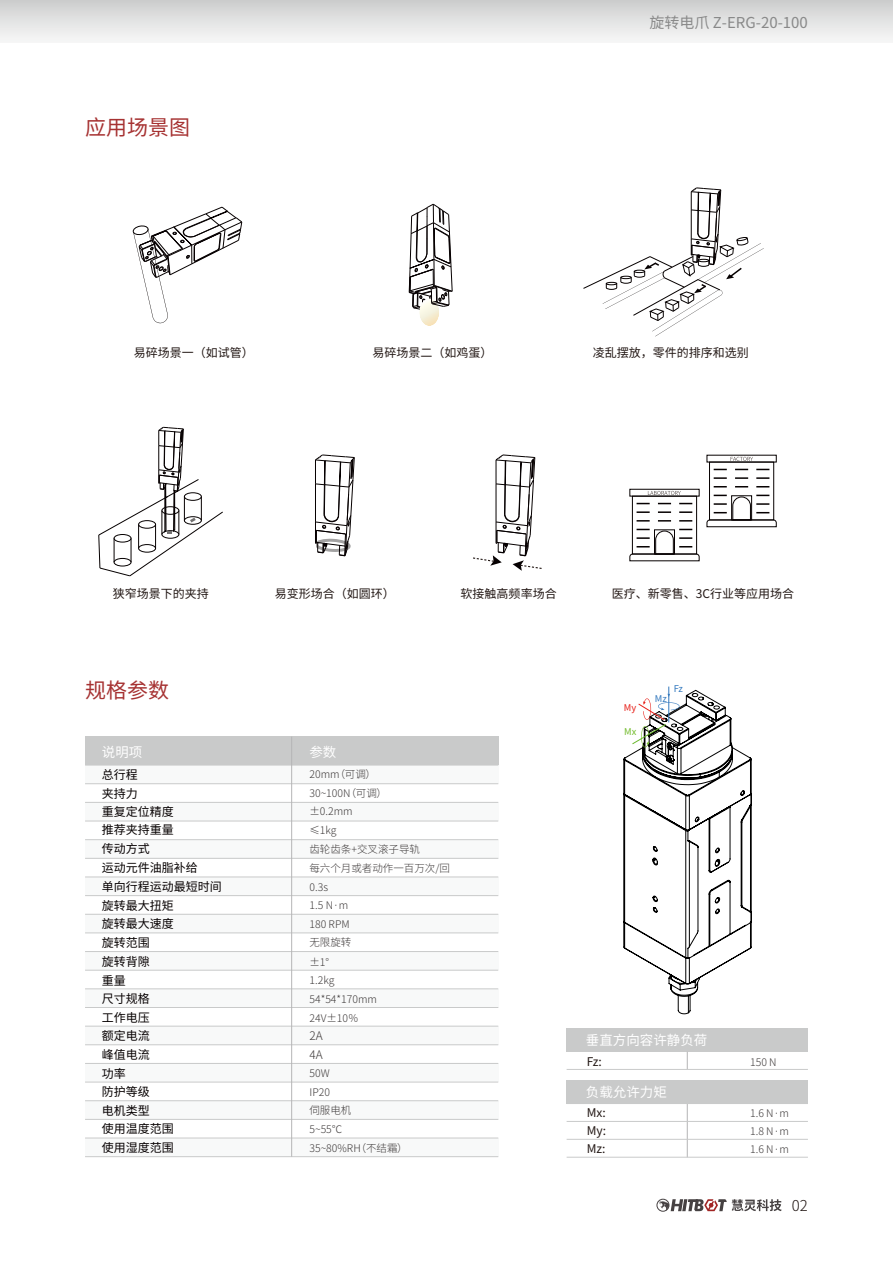
<style>
.page{position:relative;width:893px;height:1263px;background:#fff}
.page>*{position:absolute;margin:0;border:0;box-sizing:border-box;transform-origin:0 0}
.t1{font:21px "Source Han Sans CN";color:#a63232}
.t2{font:15px "Source Han Sans CN";color:#898989}
.t3{font:300 15px "Source Han Sans CN";color:#221714}
.t4{font:13.5px "Source Han Sans CN";color:#fff}
.t5{font:12px/18.5px "Source Han Sans CN";color:#060001}
.t6{font:12px/18px "Source Han Sans CN";color:#221714;text-align:justify}
.t7{font:300 11.85px/18.9px "Source Han Sans CN";color:#3d3939}
.t8{font:300 10.5px/18.6px "Source Han Sans CN";color:#3d3939}
.t9{font:9.3px "Source Han Sans CN";color:#3379be}
.t10{font:9.3px "Source Han Sans CN";color:#72bb2b}
.t11{font:9.3px "Source Han Sans CN";color:#e7211a}
</style>
<div class="page">
<svg style="left:133px;top:207px;width:109px;height:116px"></svg>
<svg style="left:409px;top:204px;width:44px;height:122px"></svg>
<svg style="left:697px;top:243px;width:64px;height:37px"></svg>
<div style="left:704px;top:248px;width:60px;height:34px;background:#fff"></div>
<svg style="left:583px;top:187px;width:165px;height:149px"></svg>
<svg style="left:98px;top:427px;width:125px;height:149px"></svg>
<svg style="left:315px;top:454px;width:40px;height:102px"></svg>
<svg style="left:473px;top:454px;width:69px;height:117px"></svg>
<div style="left:632px;top:496px;width:65px;height:58px;border:1px solid #060001"></div>
<svg style="left:637px;top:503px;width:13px;height:1px"></svg>
<svg style="left:637px;top:511px;width:13px;height:2px"></svg>
<svg style="left:637px;top:520px;width:13px;height:2px"></svg>
<svg style="left:679px;top:503px;width:13px;height:1px"></svg>
<svg style="left:679px;top:511px;width:13px;height:2px"></svg>
<svg style="left:679px;top:520px;width:13px;height:2px"></svg>
<svg style="left:658px;top:503px;width:13px;height:1px"></svg>
<svg style="left:658px;top:511px;width:13px;height:2px"></svg>
<svg style="left:658px;top:520px;width:13px;height:2px"></svg>
<svg style="left:629px;top:529px;width:70px;height:32px"></svg>
<svg style="left:648px;top:491px;width:33px;height:4px"></svg>
<div style="left:709px;top:462px;width:65px;height:58px;border:1px solid #060001"></div>
<svg style="left:714px;top:469px;width:13px;height:1px"></svg>
<svg style="left:714px;top:477px;width:13px;height:2px"></svg>
<svg style="left:714px;top:486px;width:13px;height:1px"></svg>
<svg style="left:756px;top:469px;width:13px;height:1px"></svg>
<svg style="left:756px;top:477px;width:13px;height:2px"></svg>
<svg style="left:756px;top:486px;width:13px;height:1px"></svg>
<svg style="left:735px;top:469px;width:13px;height:1px"></svg>
<svg style="left:735px;top:477px;width:13px;height:2px"></svg>
<svg style="left:735px;top:486px;width:13px;height:1px"></svg>
<svg style="left:707px;top:495px;width:70px;height:32px"></svg>
<svg style="left:731px;top:457px;width:22px;height:4px"></svg>
<div style="left:657px;top:1199px;width:12px;height:12px;border:1px solid #464142;border-radius:50%"></div>
<svg style="left:659px;top:1199px;width:123px;height:12px"></svg>
<div style="left:0;top:0;width:893px;height:43px;background:linear-gradient(to bottom,#cdcece,#f8f9f9)"></div>
<div style="left:567px;top:1028px;width:241px;height:24px;background:#c9caca"></div>
<hr style="left:687px;top:1103px;width:1px;height:54px;background:#b5b5b6">
<svg style="left:687px;top:1052px;width:1px;height:17px"></svg>
<div style="left:567px;top:1080px;width:241px;height:23px;background:#c9caca"></div>
<hr style="left:567px;top:1121px;width:241px;height:1px;background:#c9caca">
<hr style="left:567px;top:1103px;width:241px;height:1px;background:#c9caca">
<hr style="left:567px;top:1139px;width:241px;height:1px;background:#c9caca">
<hr style="left:567px;top:1157px;width:241px;height:1px;background:#c9caca">
<hr style="left:567px;top:1069px;width:241px;height:1px;background:#c9caca">
<div style="left:85px;top:765px;width:413px;height:19px;background:#f8f9f9"></div>
<div style="left:85px;top:802px;width:413px;height:19px;background:#f8f9f9"></div>
<div style="left:85px;top:840px;width:413px;height:18px;background:#f8f9f9"></div>
<div style="left:85px;top:877px;width:413px;height:19px;background:#f8f9f9"></div>
<div style="left:85px;top:914px;width:413px;height:19px;background:#f8f9f9"></div>
<div style="left:85px;top:951px;width:413px;height:19px;background:#f8f9f9"></div>
<div style="left:85px;top:989px;width:413px;height:18px;background:#f8f9f9"></div>
<div style="left:85px;top:1026px;width:413px;height:19px;background:#f8f9f9"></div>
<div style="left:85px;top:1063px;width:413px;height:19px;background:#f8f9f9"></div>
<div style="left:85px;top:1101px;width:413px;height:18px;background:#f8f9f9"></div>
<div style="left:85px;top:1138px;width:413px;height:19px;background:#f8f9f9"></div>
<div style="left:85px;top:737px;width:413px;height:28px;background:#c9caca"></div>
<hr style="left:85px;top:765px;width:413px;height:1px;background:#c9caca">
<hr style="left:85px;top:1156px;width:413px;height:1px;background:#c9caca">
<hr style="left:85px;top:1082px;width:413px;height:1px;background:#c9caca">
<hr style="left:85px;top:1119px;width:413px;height:1px;background:#c9caca">
<hr style="left:85px;top:1138px;width:413px;height:1px;background:#c9caca">
<hr style="left:85px;top:988px;width:413px;height:1px;background:#c9caca">
<hr style="left:85px;top:970px;width:413px;height:1px;background:#c9caca">
<hr style="left:85px;top:1007px;width:413px;height:1px;background:#c9caca">
<hr style="left:85px;top:1044px;width:413px;height:1px;background:#c9caca">
<hr style="left:85px;top:1063px;width:413px;height:1px;background:#c9caca">
<hr style="left:85px;top:1100px;width:413px;height:1px;background:#c9caca">
<hr style="left:85px;top:1026px;width:413px;height:1px;background:#c9caca">
<hr style="left:85px;top:914px;width:413px;height:1px;background:#c9caca">
<hr style="left:85px;top:933px;width:413px;height:1px;background:#c9caca">
<hr style="left:85px;top:951px;width:413px;height:1px;background:#c9caca">
<hr style="left:85px;top:877px;width:413px;height:1px;background:#c9caca">
<hr style="left:85px;top:895px;width:413px;height:1px;background:#c9caca">
<hr style="left:85px;top:821px;width:413px;height:1px;background:#c9caca">
<hr style="left:85px;top:839px;width:413px;height:1px;background:#c9caca">
<hr style="left:85px;top:858px;width:413px;height:1px;background:#c9caca">
<hr style="left:85px;top:783px;width:413px;height:1px;background:#c9caca">
<hr style="left:85px;top:802px;width:413px;height:1px;background:#c9caca">
<hr style="left:291px;top:737px;width:1px;height:420px;background:#b5b5b6">
<hr style="left:668px;top:686px;width:1px;height:36px;background:#3379be">
<svg style="left:623px;top:689px;width:129px;height:325px"></svg>
<h1 class="t1" style="left:85px;top:115px;width:107px">应用场景图</h1>
<h2 class="t2" style="left:649px;top:14px;width:160px">旋转电爪 Z-ERG-20-100</h2>
<p class="t6" style="left:134px;top:344px;width:122px">易碎场景一（如试管）</p>
<p class="t6" style="left:372px;top:344px;width:121px">易碎场景二（如鸡蛋）</p>
<p class="t6" style="left:593px;top:344px;width:157px">凌乱摆放，零件的排序和选别</p>
<p class="t6" style="left:113px;top:584px;width:97px">狭窄场景下的夹持</p>
<p class="t6" style="left:275px;top:584px;width:121px">易变形场合（如圆环）</p>
<p class="t6" style="left:461px;top:584px;width:97px">软接触高频率场合</p>
<p class="t6" style="left:612px;top:584px;width:184px">医疗、新零售、3C行业等应用场合</p>
<h1 class="t1" style="left:85px;top:678px;width:86px">规格参数</h1>
<p class="t4" style="left:102px;top:744px;width:42px">说明项</p>
<p class="t4" style="left:309px;top:744px;width:28px">参数</p>
<p class="t5" style="left:102px;top:765px;width:37px">总行程</p>
<p class="t8" style="left:309px;top:765px;width:79px">20mm（可调）<br>30~100N（可调）±0.2mm<br>≤1kg</p>
<p class="t5" style="left:102px;top:784px;width:37px">夹持力</p>
<p class="t5" style="left:102px;top:821px;width:73px">推荐夹持重量</p>
<p class="t5" style="left:102px;top:802px;width:73px">重复定位精度</p>
<p class="t5" style="left:102px;top:840px;width:49px">传动方式</p>
<p class="t8" style="left:309px;top:839px;width:112px">齿轮齿条+交叉滚子导轨</p>
<p class="t5" style="left:102px;top:859px;width:98px">运动元件油脂补给</p>
<p class="t8" style="left:309px;top:859px;width:142px">每六个月或者动作一百万次/回</p>
<p class="t5" style="left:102px;top:878px;width:122px">单向行程运动最短时间</p>
<p class="t8" style="left:309px;top:878px;width:20px">0.3s</p>
<p class="t5" style="left:102px;top:896px;width:73px">旋转最大扭矩</p>
<p class="t5" style="left:102px;top:933px;width:49px">旋转范围</p>
<p class="t5" style="left:102px;top:915px;width:73px">旋转最大速度</p>
<p class="t8" style="left:309px;top:896px;width:43px">1.5 N·m<br>180 RPM无限旋转</p>
<p class="t5" style="left:102px;top:953px;width:49px">旋转背隙</p>
<p class="t5" style="left:102px;top:990px;width:49px">尺寸规格</p>
<p class="t5" style="left:102px;top:971px;width:25px">重量</p>
<p class="t5" style="left:102px;top:1009px;width:49px">工作电压额定电流峰值电流功率<br>防护等级</p>
<p class="t8" style="left:309px;top:953px;width:69px">±1°<br>1.2kg<br>54*54*170mm<br>24V±10％</p>
<p class="t7" style="left:309px;top:1026px;width:15px">2A<br>4A</p>
<p class="t8" style="left:309px;top:1083px;width:22px">IP20</p>
<p class="t8" style="left:309px;top:1064px;width:22px">50W</p>
<p class="t5" style="left:102px;top:1101px;width:49px">电机类型</p>
<p class="t8" style="left:309px;top:1101px;width:43px">伺服电机</p>
<p class="t5" style="left:102px;top:1119px;width:74px;line-height:19px">使用温度范围使用湿度范围</p>
<p class="t8" style="left:309px;top:1119px;width:100px;line-height:19px">5~55℃<br>35~80%RH（不结霜）</p>
<p class="t11" style="left:624px;top:702px;width:14px">My</p>
<p class="t10" style="left:624px;top:727px;width:14px">Mx</p>
<p class="t9" style="left:655px;top:693px;width:14px">Mz</p>
<p class="t9" style="left:674px;top:684px;width:11px">Fz</p>
<p class="t4" style="left:586px;top:1033px;width:123px">垂直方向容许静负荷</p>
<p class="t4" style="left:586px;top:1085px;width:82px">负载允许力矩</p>
<p class="t6" style="left:587px;top:1052px;width:17px">Fz:</p>
<p class="t8" style="left:750px;top:1053px;width:28px">150 N</p>
<p class="t6" style="left:587px;top:1104px;width:21px">Mx:<br>My:<br>Mz:</p>
<p class="t8" style="left:750px;top:1104px;width:40px;line-height:18px;text-align:justify">1.6 N·m 1.8 N·m 1.6 N·m</p>
<h2 class="t3" style="left:792px;top:1196px;width:18px">02</h2>
</div>
